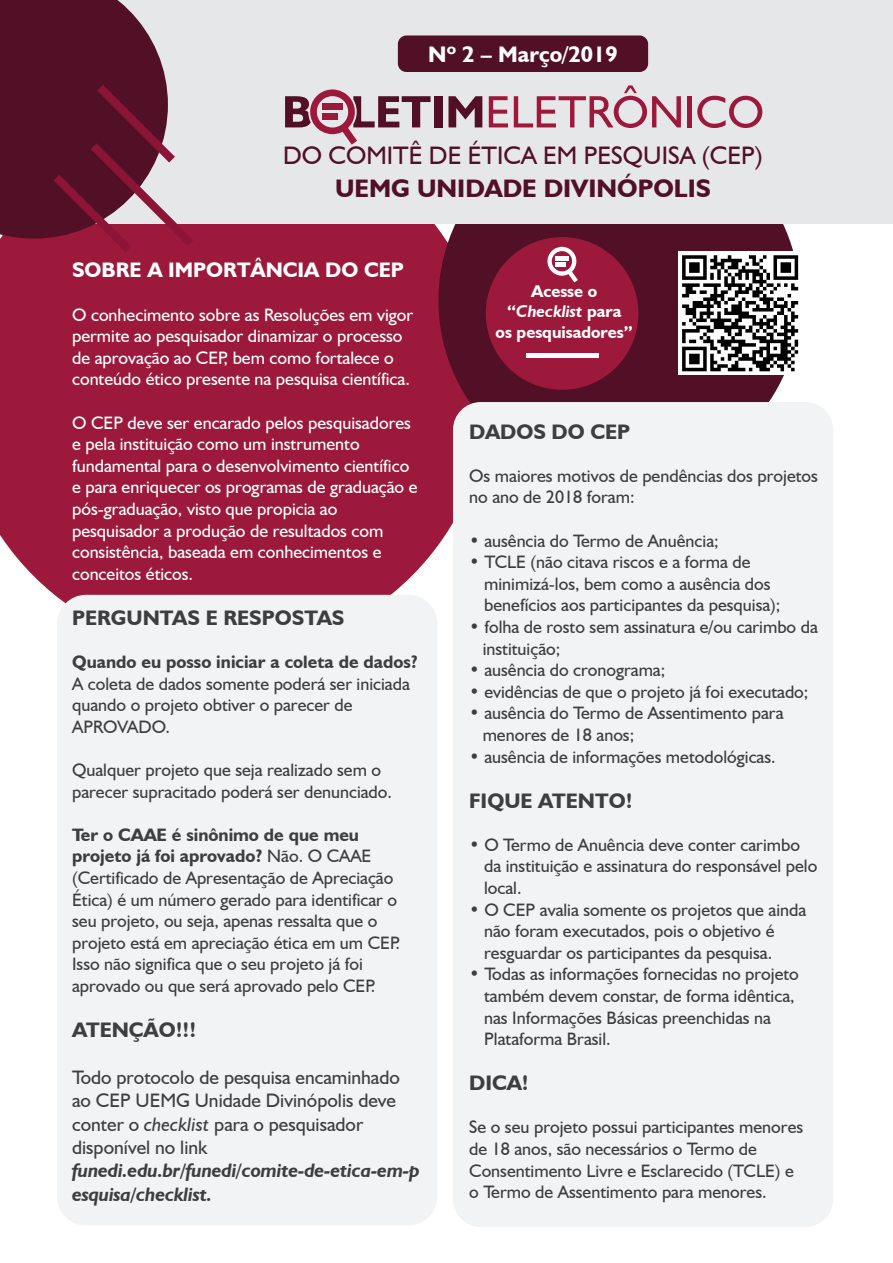
<style>
.page{position:relative;width:893px;height:1263px;background:#fff}
.page>*{position:absolute;margin:0;border:0;box-sizing:border-box;transform-origin:0 0}
.t1{font:25.35px "Humanist 521 BT";color:#511025}
.t2{font:700 25.35px "Humanist 521 BT";color:#511025}
.t3{font:700 22.5px "Humanist 521 BT";color:#fff}
.t4{font:700 21px "Humanist 521 BT";color:#3e3e3f}
.t5{font:700 21px "Humanist 521 BT";color:#fff}
.t6{font:19.5px/23.4px "Humanist 521 BT";color:#3e3e3f}
.t7{font:italic 700 19.5px/23.4px "Humanist 521 BT";letter-spacing:-.01em;color:#3e3e3f}
.t8{font:18px/21.6px "Humanist 521 BT";color:#3e3e3f}
.t9{font:18px/21.6px "Humanist 521 BT";color:#fff}
.t10{font:700 18px "Humanist 521 BT";color:#3e3e3f}
.t11{font:700 16.95px/20.2px "Humanist 521 BT";color:#fff;text-align:center}
.s1{font-weight:700}
.s2{font-style:italic}
</style>
<div class="page">
<div style="left:0;top:223px;width:470px;height:380px;background:#9c193b"></div>
<div style="left:438px;top:120px;width:362px;height:361px;background:#511025;border-radius:50%"></div>
<div style="left:57px;top:595px;width:380px;height:630px;background:#f2f3f4;border-radius:29px"></div>
<div style="left:453px;top:402px;width:380px;height:825px;background:#f2f3f4;border-radius:28px"></div>
<div style="left:486px;top:237px;width:152px;height:153px;background:#9c193b;border-radius:50%"></div>
<div style="left:679px;top:252px;width:123px;height:123px;background:#fff"></div>
<svg style="left:682px;top:255px;width:116px;height:116px"></svg>
<svg style="left:547px;top:247px;width:31px;height:35px"></svg>
<hr style="left:555px;top:256px;width:13px;height:4px;background:#fff">
<div style="left:555px;top:262px;width:10px;height:5px;background:#fff"></div>
<hr style="left:526px;top:353px;width:73px;height:4px;background:#fff">
<div style="left:0;top:0;width:893px;height:223px;background:#e6e7e9"></div>
<svg style="left:0;top:0;width:202px;height:261px"></svg>
<div style="left:434px;top:96px;width:8px;height:31px;background:#511025"></div>
<svg style="left:448px;top:96px;width:34px;height:31px"></svg>
<svg style="left:489px;top:96px;width:19px;height:31px"></svg>
<svg style="left:514px;top:85px;width:167px;height:43px"></svg>
<hr style="left:688px;top:96px;width:4px;height:31px;background:#9c193b">
<svg style="left:697px;top:96px;width:65px;height:32px"></svg>
<svg style="left:285px;top:89px;width:146px;height:56px"></svg>
<div style="left:322px;top:104px;width:21px;height:6px;background:#9c193b"></div>
<div style="left:322px;top:113px;width:16px;height:7px;background:#9c193b"></div>
<div style="left:398px;top:36px;width:250px;height:36px;background:#511025;border-radius:9px"></div>
<p class="t3" style="left:428px;top:40px;width:191px">Nº 2 – Março/2019</p>
<h1 class="t1" style="left:283px;top:139px;width:481px">DO COMITÊ DE ÉTICA EM PESQUISA (CEP)</h1>
<h1 class="t2" style="left:335px;top:172px;width:377px">UEMG UNIDADE DIVINÓPOLIS</h1>
<p class="t5" style="left:72px;top:257px;width:333px">SOBRE A IMPORTÂNCIA DO CEP</p>
<p class="t9" style="left:72px;top:303px;width:343px">O conhecimento sobre as Resoluções em vigor permite ao pesquisador dinamizar o processo de aprovação ao CEP, bem como fortalece o conteúdo ético presente na pesquisa científica.</p>
<p class="t9" style="left:72px;top:411px;width:347px">O CEP deve ser encarado pelos pesquisadores e pela instituição como um instrumento fundamental para o desenvolvimento científico e para enriquecer os programas de graduação e pós-graduação, visto que propicia ao pesquisador a produção de resultados com consistência, baseada em conhecimentos e conceitos éticos.</p>
<p class="t4" style="left:72px;top:604px;width:274px">PERGUNTAS E RESPOSTAS</p>
<p class="t10" style="left:72px;top:651px;width:347px">Quando eu posso iniciar a coleta de dados?</p>
<p class="t8" style="left:72px;top:672px;width:339px">A coleta de dados somente poderá ser iniciada quando o projeto obtiver o parecer de<br>APROVADO.</p>
<p class="t8" style="left:72px;top:759px;width:321px">Qualquer projeto que seja realizado sem o parecer supracitado poderá ser denunciado.</p>
<p class="t8" style="left:72px;top:823px;width:329px"><span class="s1">Ter o CAAE é sinônimo de que meu projeto já foi aprovado?</span> Não. O CAAE (Certificado de Apresentação de Apreciação Ética) é um número gerado para identificar o seu projeto, ou seja, apenas ressalta que o projeto está em apreciação ética em um CEP.<br>Isso não significa que o seu projeto já foi aprovado ou que será aprovado pelo CEP.</p>
<p class="t4" style="left:72px;top:1017px;width:126px">ATENÇÃO!!!</p>
<p class="t6" style="left:72px;top:1065px;width:329px">Todo protocolo de pesquisa encaminhado ao CEP UEMG Unidade Divinópolis deve conter o <span class="s2">checklist</span> para o pesquisador disponível no link</p>
<p class="t7" style="left:72px;top:1159px;width:349px">funedi.edu.br/funedi/comite-de-etica-em-p esquisa/checklist.</p>
<p class="t11" style="left:496px;top:281px;width:139px">Acesse o “<span class="s2">Checklist</span> para<br>os pesquisadores”</p>
<p class="t4" style="left:469px;top:418px;width:163px">DADOS DO CEP</p>
<p class="t8" style="left:469px;top:464px;width:350px">Os maiores motivos de pendências dos projetos no ano de 2018 foram:</p>
<p class="t8" style="left:469px;top:529px;width:251px">• ausência do Termo de Anuência;</p>
<p class="t8" style="left:484px;top:551px;width:298px;text-indent:-15px">• TCLE (não citava riscos e a forma de minimizá-los, bem como a ausência dos benefícios aos participantes da pesquisa);</p>
<p class="t8" style="left:483px;top:616px;width:337px;text-indent:-14px">• folha de rosto sem assinatura e/ou carimbo da instituição;</p>
<p class="t8" style="left:469px;top:659px;width:198px">• ausência do cronograma;</p>
<p class="t8" style="left:469px;top:680px;width:341px">• evidências de que o projeto já foi executado;</p>
<p class="t8" style="left:483px;top:702px;width:302px;text-indent:-14px">• ausência do Termo de Assentimento para menores de 18 anos;</p>
<p class="t8" style="left:469px;top:745px;width:308px">• ausência de informações metodológicas.</p>
<p class="t4" style="left:469px;top:787px;width:165px">FIQUE ATENTO!</p>
<p class="t8" style="left:484px;top:833px;width:335px;text-indent:-15px">• O Termo de Anuência deve conter carimbo da instituição e assinatura do responsável pelo local.</p>
<p class="t8" style="left:484px;top:898px;width:324px;text-indent:-15px">• O CEP avalia somente os projetos que ainda não foram executados, pois o objetivo é resguardar os participantes da pesquisa.</p>
<p class="t8" style="left:484px;top:963px;width:316px;text-indent:-15px">• Todas as informações fornecidas no projeto também devem constar, de forma idêntica, nas Informações Básicas preenchidas na Plataforma Brasil.</p>
<p class="t4" style="left:469px;top:1070px;width:61px">DICA!</p>
<p class="t8" style="left:469px;top:1116px;width:336px">Se o seu projeto possui participantes menores de 18 anos, são necessários o Termo de Consentimento Livre e Esclarecido (TCLE) e o Termo de Assentimento para menores.</p>
</div>
